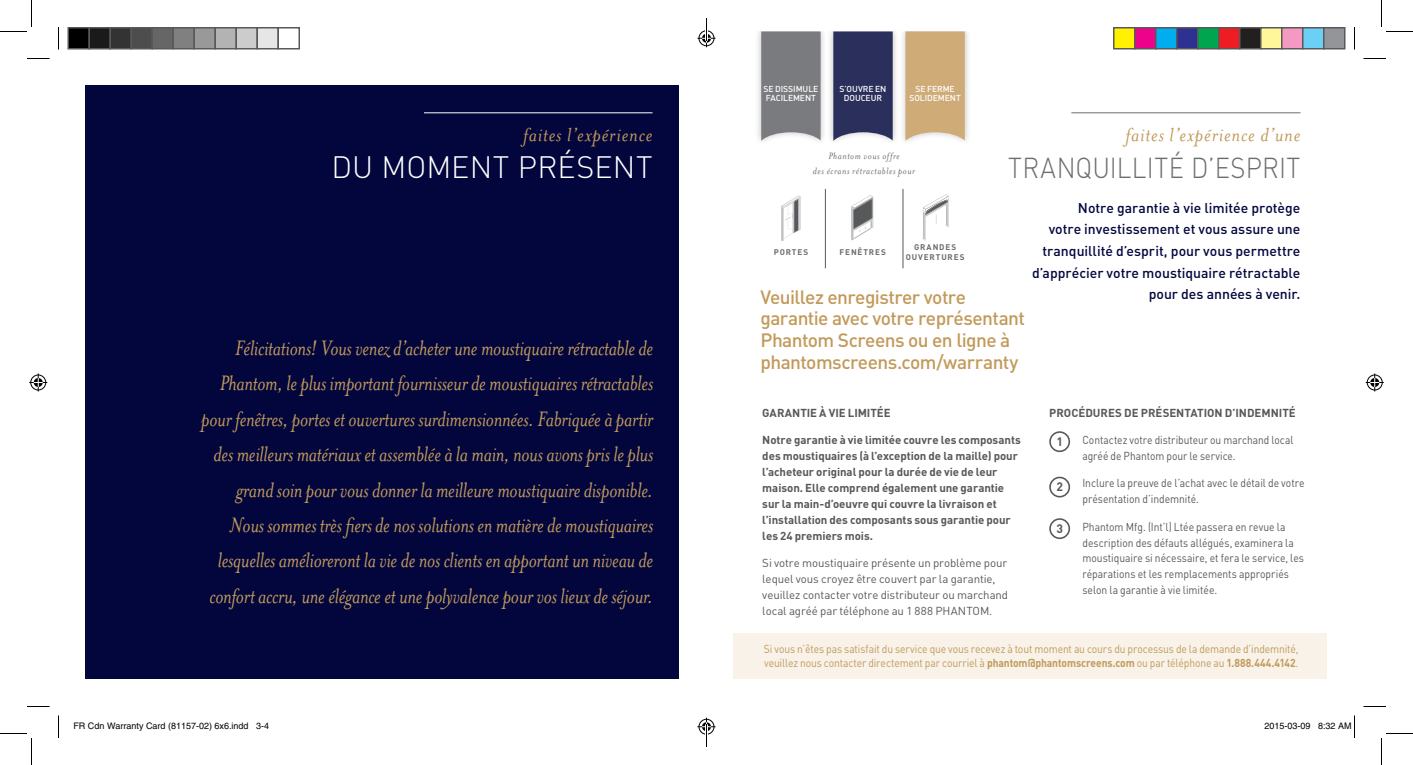
<style>
.page{position:relative;width:1413px;height:765px;background:#fff}
.page>*{position:absolute;margin:0;border:0;box-sizing:border-box;transform-origin:0 0}
.t1{font:300 30.6px "DIN";letter-spacing:.005em;color:#fff}
.t2{font:300 28.5px "DIN";letter-spacing:.015em;color:#6c6d70;scale:.9 1}
.t3{font:italic 24px/35.4px "Mrs Eaves";letter-spacing:-.01em;color:#c29a5b;text-align:right;scale:.9 1}
.t4{font:italic 21.6px "Mrs Eaves";letter-spacing:.04em;color:#c29a5b}
.t5{font:500 19.05px/21.6px "DIN";letter-spacing:-.03em;color:#c29a5b}
.t6{font:13.95px/21.6px "DIN Medium Alternate";color:#02063d;text-align:right}
.t7{font:700 12.15px "DIN";color:#57585a}
.t8{font:700 11.4px/15.9px "DIN";letter-spacing:-.005em;color:#57585a}
.t9{font:11.4px/15.9px "DIN";letter-spacing:-.005em;color:#57585a;scale:.9 1}
.t10{font:11.4px/14px "DIN";letter-spacing:-.01em;color:#c29a5b;scale:.9 1}
.t11{font:11.4px/15.9px "DIN";letter-spacing:-.005em;color:#57585a}
.t12{font:11.4px/15.9px "DIN";letter-spacing:-.005em;color:#57585a;scale:.89 1}
.t13{font:italic 10.5px/15px "Mrs Eaves";letter-spacing:.055em;color:#6c6d70;text-align:center}
.t14{font:9px "Helvetica";color:#000}
.t15{font:8.55px/9.1px "DIN Medium Alternate";letter-spacing:-.01em;color:#fff;text-align:center}
.t16{font:700 8.1px "DIN";color:#6c6d70}
.s1{font-weight:700}
</style>
<div class="page">
<div style="left:86px;top:86px;width:594px;height:593px;background:#02063d"></div>
<hr style="left:1071px;top:113px;width:229px;height:1px;background:#6c6d70">
<hr style="left:424px;top:112px;width:228px;height:1px;background:#fff">
<div style="left:1049px;top:431px;width:21px;height:21px;border:2px solid #57585a;border-radius:50%"></div>
<div style="left:1049px;top:477px;width:21px;height:21px;border:2px solid #57585a;border-radius:50%"></div>
<div style="left:1049px;top:518px;width:21px;height:21px;border:2px solid #57585a;border-radius:50%"></div>
<svg style="left:781px;top:195px;width:20px;height:46px"></svg>
<svg style="left:851px;top:195px;width:22px;height:45px"></svg>
<svg style="left:923px;top:194px;width:26px;height:47px"></svg>
<hr style="left:825px;top:189px;width:1px;height:79px;background:#57585a">
<hr style="left:903px;top:189px;width:1px;height:79px;background:#57585a">
<div style="left:755px;top:32px;width:72px;height:114px;background:#231f20;opacity:.3"></div>
<svg style="left:761px;top:32px;width:60px;height:109px;background:#818285"></svg>
<div style="left:827px;top:32px;width:72px;height:115px;background:#231f20;opacity:.3"></div>
<svg style="left:833px;top:32px;width:60px;height:109px;background:#383c65"></svg>
<div style="left:899px;top:32px;width:73px;height:114px;background:#231f20;opacity:.3"></div>
<svg style="left:905px;top:32px;width:60px;height:109px;background:#d0af7f"></svg>
<div style="left:734px;top:633px;width:594px;height:46px;background:#f8f2e9"></div>
<svg style="left:27px;top:58px;width:23px;height:1px"></svg>
<svg style="left:1364px;top:58px;width:22px;height:1px"></svg>
<svg style="left:27px;top:706px;width:23px;height:1px"></svg>
<svg style="left:1364px;top:706px;width:22px;height:1px"></svg>
<svg style="left:58px;top:27px;width:1px;height:23px"></svg>
<svg style="left:58px;top:716px;width:1px;height:22px"></svg>
<svg style="left:1354px;top:27px;width:1px;height:23px"></svg>
<svg style="left:0;top:0;width:32px;height:32px"></svg>
<svg style="left:0;top:733px;width:32px;height:32px"></svg>
<svg style="left:1381px;top:0;width:32px;height:32px"></svg>
<svg style="left:1381px;top:733px;width:32px;height:32px"></svg>
<svg style="left:29px;top:374px;width:18px;height:18px"></svg>
<svg style="left:1366px;top:374px;width:18px;height:18px"></svg>
<div style="left:68px;top:28px;width:21px;height:21px;background:#000"></div>
<div style="left:68px;top:27px;width:22px;height:23px;border:2px solid #595959"></div>
<div style="left:89px;top:28px;width:21px;height:21px;background:#1a1a1a"></div>
<div style="left:88px;top:27px;width:23px;height:23px;border:2px solid #595959"></div>
<div style="left:110px;top:28px;width:21px;height:21px;background:#333"></div>
<div style="left:110px;top:27px;width:22px;height:23px;border:2px solid #595959"></div>
<div style="left:131px;top:28px;width:21px;height:21px;background:#4d4d4d"></div>
<div style="left:130px;top:27px;width:23px;height:23px;border:2px solid #595959"></div>
<div style="left:152px;top:28px;width:21px;height:21px;background:#666"></div>
<div style="left:152px;top:27px;width:22px;height:23px;border:2px solid #595959"></div>
<div style="left:173px;top:28px;width:21px;height:21px;background:#808080"></div>
<div style="left:172px;top:27px;width:23px;height:23px;border:2px solid #595959"></div>
<div style="left:194px;top:28px;width:21px;height:21px;background:#999"></div>
<div style="left:194px;top:27px;width:22px;height:23px;border:2px solid #595959"></div>
<div style="left:215px;top:28px;width:21px;height:21px;background:#b3b3b3"></div>
<div style="left:214px;top:27px;width:23px;height:23px;border:2px solid #595959"></div>
<div style="left:236px;top:28px;width:21px;height:21px;background:#ccc"></div>
<div style="left:236px;top:27px;width:22px;height:23px;border:2px solid #595959"></div>
<div style="left:257px;top:28px;width:21px;height:21px;background:#e6e6e6"></div>
<div style="left:256px;top:27px;width:23px;height:23px;border:2px solid #595959"></div>
<div style="left:278px;top:27px;width:22px;height:23px;border:2px solid #595959"></div>
<div style="left:1114px;top:28px;width:21px;height:21px;background:#fff101"></div>
<div style="left:1113px;top:27px;width:23px;height:23px;border:2px solid #595959"></div>
<div style="left:1135px;top:28px;width:21px;height:21px;background:#ed028c"></div>
<div style="left:1134px;top:27px;width:22px;height:23px;border:2px solid #595959"></div>
<div style="left:1156px;top:28px;width:21px;height:21px;background:#00aeef"></div>
<div style="left:1155px;top:27px;width:23px;height:23px;border:2px solid #595959"></div>
<div style="left:1177px;top:28px;width:21px;height:21px;background:#2e3092"></div>
<div style="left:1176px;top:27px;width:22px;height:23px;border:2px solid #595959"></div>
<div style="left:1198px;top:28px;width:21px;height:21px;background:#00a54f"></div>
<div style="left:1197px;top:27px;width:23px;height:23px;border:2px solid #595959"></div>
<div style="left:1219px;top:28px;width:21px;height:21px;background:#ee1d23"></div>
<div style="left:1218px;top:27px;width:22px;height:23px;border:2px solid #595959"></div>
<div style="left:1240px;top:28px;width:21px;height:21px;background:#231f20"></div>
<div style="left:1239px;top:27px;width:23px;height:23px;border:2px solid #595959"></div>
<div style="left:1261px;top:28px;width:21px;height:21px;background:#fff79a"></div>
<div style="left:1260px;top:27px;width:22px;height:23px;border:2px solid #595959"></div>
<div style="left:1282px;top:28px;width:21px;height:21px;background:#f499c2"></div>
<div style="left:1281px;top:27px;width:23px;height:23px;border:2px solid #595959"></div>
<div style="left:1303px;top:28px;width:21px;height:21px;background:#6bcff6"></div>
<div style="left:1302px;top:27px;width:22px;height:23px;border:2px solid #595959"></div>
<div style="left:1324px;top:28px;width:21px;height:21px;background:#939598"></div>
<div style="left:1323px;top:27px;width:23px;height:23px;border:2px solid #595959"></div>
<svg style="left:1354px;top:716px;width:1px;height:22px"></svg>
<svg style="left:698px;top:18px;width:18px;height:29px"></svg>
<svg style="left:698px;top:718px;width:18px;height:29px"></svg>
<p class="t4" style="left:523px;top:122px;width:131px">faites l’expérience</p>
<p class="t1" style="left:332px;top:148px;width:322px">DU MOMENT PRÉSENT</p>
<p class="t3" style="left:201px;top:330px;width:504px">Félicitations! Vous venez d’acheter une moustiquaire rétractable de Phantom, le plus important fournisseur de moustiquaires rétractables pour fenêtres, portes et ouvertures surdimensionnées. Fabriquée à partir des meilleurs matériaux et assemblée à la main, nous avons pris le plus grand soin pour vous donner la meilleure moustiquaire disponible.<br>Nous sommes très fiers de nos solutions en matière de moustiquaires lesquelles amélioreront la vie de nos clients en apportant un niveau de confort accru, une élégance et une polyvalence pour vos lieux de séjour.</p>
<p class="t15" style="left:763px;top:84px;width:56px;text-align:left">Se dissimule facilement</p>
<p class="t15" style="left:840px;top:84px;width:47px">S’ouvre en douceur</p>
<p class="t15" style="left:909px;top:84px;width:53px">Se ferme solidement</p>
<p class="t13" style="left:813px;top:148px;width:104px">Phantom vous offre<br>des écrans rétractables pour</p>
<p class="t4" style="left:1126px;top:122px;width:176px">faites l’expérience d’une</p>
<p class="t2" style="left:1008px;top:150px;width:326px">TRANQUILLITÉ D’ESPRIT</p>
<p class="t16" style="left:774px;top:247px;width:7px">portes</p>
<p class="t16" style="left:840px;top:247px;width:31px">fen êtres</p>
<p class="t16" style="left:914px;top:242px;width:7px">grandes</p>
<p class="t16" style="left:906px;top:251px;width:7px">ouvertures</p>
<p class="t5" style="left:760px;top:286px;width:266px">Veuillez enregistrer votre garantie avec votre représentant<br>Phantom Screens ou en ligne à phantomscreens.com/warranty</p>
<p class="t6" style="left:1032px;top:196px;width:270px">Notre garantie à vie limitée protège<br>votre investissement et vous assure une tranquillité d’esprit, pour vous permettre d’apprécier votre moustiquaire rétractable pour des années à venir.</p>
<p class="t8" style="left:762px;top:404px;width:130px">GARANTIE À VIE LIMITÉE</p>
<p class="t8" style="left:762px;top:431px;width:260px">Notre garantie à vie limitée couvre les composants des moustiquaires (à l’exception de la maille) pour l’acheteur original pour la durée de vie de leur maison. Elle comprend également une garantie sur la main-d’oeuvre qui couvre la livraison et l’installation des composants sous garantie pour les 24 premiers mois.</p>
<p class="t11" style="left:762px;top:555px;width:247px">Si votre moustiquaire présente un problème pour lequel vous croyez être couvert par la garantie, veuillez contacter votre distributeur ou marchand local agréé par téléphone au 1 888 PHANTOM.</p>
<p class="t8" style="left:1049px;top:404px;width:248px">PROCÉDURES DE PRÉSENTATION D’INDEMNITÉ</p>
<p class="t12" style="left:1082px;top:432px;width:239px">Contactez votre distributeur ou marchand local agréé de Phantom pour le service.</p>
<p class="t9" style="left:1082px;top:475px;width:248px">Inclure la preuve de l’achat avec le détail de votre présentation d’indemnité.</p>
<p class="t9" style="left:1082px;top:518px;width:248px">Phantom Mfg. (Int’l) Ltée passera en revue la description des défauts allégués, examinera la moustiquaire si nécessaire, et fera le service, les réparations et les remplacements appropriés selon la garantie à vie limitée.</p>
<p class="t7" style="left:1056px;top:434px;width:8px">1</p>
<p class="t7" style="left:1056px;top:479px;width:8px">2</p>
<p class="t7" style="left:1056px;top:521px;width:8px">3</p>
<p class="t10" style="left:764px;top:642px;width:595px">Si vous n’êtes pas satisfait du service que vous recevez à tout moment au cours du processus de la demande d’indemnité, veuillez nous contacter directement par courriel à <span class="s1">phantom@phantomscreens.com</span> ou par téléphone au <span class="s1">1.888.444.4142</span>.</p>
<p class="t14" style="left:74px;top:721px;width:197px">FR Cdn Warranty Card (81157-02) 6x6.indd 3-4</p>
<p class="t14" style="left:1264px;top:721px;width:89px">2015-03-09 8:32 AM</p>
</div>
